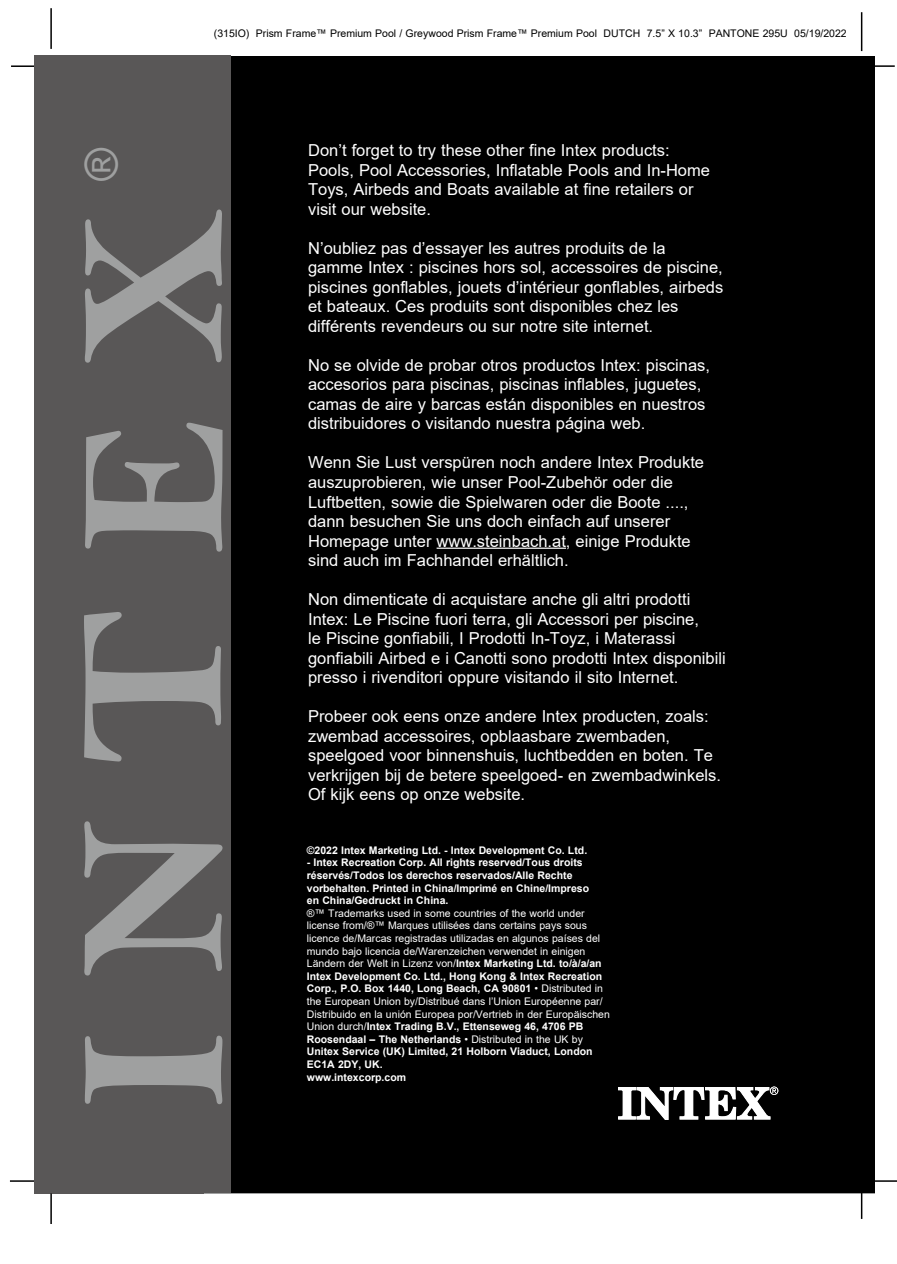
<style>
.page{position:relative;width:897px;height:1264px;background:#fff}
.page>*{position:absolute;margin:0;border:0;box-sizing:border-box;transform-origin:0 0}
.t1{font:210px "Bell MT Bold";letter-spacing:.25em;color:#9fa0a0}
.t2{font:45px "Arial";color:#9fa0a0}
.t3{font:16.5px/19.5px "Arial";color:#fff}
.t4{font:10.5px/12.6px "Arial";color:#fff}
.t5{font:700 10.5px/12.6px "Arial";color:#fff}
.t6{font:10.5px "Arial";color:#000}
.s1{font-weight:700}
</style>
<div class="page">
<hr style="left:863px;top:65px;width:31px;height:2px;background:#000">
<hr style="left:50px;top:8px;width:2px;height:41px;background:#000">
<hr style="left:860px;top:12px;width:2px;height:39px;background:#000">
<hr style="left:865px;top:1180px;width:31px;height:1px;background:#000">
<hr style="left:860px;top:1189px;width:2px;height:30px;background:#000">
<hr style="left:50px;top:1193px;width:2px;height:31px;background:#000">
<hr style="left:10px;top:1180px;width:31px;height:1px;background:#000">
<hr style="left:11px;top:65px;width:31px;height:2px;background:#000">
<div style="left:203px;top:56px;width:672px;height:1136px;background:#000"></div>
<div style="left:34px;top:55px;width:196px;height:1137px;background:#595757"></div>
<hr style="left:436px;top:547px;width:130px;height:2px;background:#fff">
<svg style="left:618px;top:1086px;width:160px;height:33px"></svg>
<p class="t6" style="left:214px;top:26px;width:634px">(315IO) Prism Frame™ Premium Pool / Greywood Prism Frame™ Premium Pool DUTCH 7.5” X 10.3” PANTONE 295U 05/19/2022</p>
<h2 class="t2" style="left:70px;top:181px;width:35px;rotate:-90deg">®</h2>
<h1 class="t1" style="left:29px;top:1111px;width:905px;rotate:-90deg">INTEX</h1>
<p class="t3" style="left:308px;top:141px;width:403px">Don’t forget to try these other fine Intex products:<br>Pools, Pool Accessories, Inflatable Pools and In-Home Toys, Airbeds and Boats available at fine retailers or visit our website.</p>
<p class="t3" style="left:308px;top:238px;width:417px">N’oubliez pas d’essayer les autres produits de la gamme Intex : piscines hors sol, accessoires de piscine, piscines gonflables, jouets d’intérieur gonflables, airbeds et bateaux. Ces produits sont disponibles chez les différents revendeurs ou sur notre site internet.</p>
<p class="t3" style="left:308px;top:355px;width:403px">No se olvide de probar otros productos Intex: piscinas, accesorios para piscinas, piscinas inflables, juguetes, camas de aire y barcas están disponibles en nuestros distribuidores o visitando nuestra página web.</p>
<p class="t3" style="left:308px;top:453px;width:397px">Wenn Sie Lust verspüren noch andere Intex Produkte auszuprobieren, wie unser Pool-Zubehör oder die Luftbetten, sowie die Spielwaren oder die Boote ...., dann besuchen Sie uns doch einfach auf unserer Homepage unter www.steinbach.at, einige Produkte sind auch im Fachhandel erhältlich.</p>
<p class="t3" style="left:308px;top:589px;width:419px">Non dimenticate di acquistare anche gli altri prodotti Intex: Le Piscine fuori terra, gli Accessori per piscine,<br>le Piscine gonfiabili, I Prodotti In-Toyz, i Materassi gonfiabili Airbed e i Canotti sono prodotti Intex disponibili presso i rivenditori oppure visitando il sito Internet.</p>
<p class="t3" style="left:308px;top:706px;width:414px">Probeer ook eens onze andere Intex producten, zoals: zwembad accessoires, opblaasbare zwembaden, speelgoed voor binnenshuis, luchtbedden en boten. Te verkrijgen bij de betere speelgoed- en zwembadwinkels.<br>Of kijk eens op onze website.</p>
<p class="t5" style="left:307px;top:844px;width:282px">©2022 Intex Marketing Ltd. - Intex Development Co. Ltd.</p>
<p class="t5" style="left:307px;top:856px;width:284px">- Intex Recreation Corp. All rights reserved/Tous droits réservés/Todos los derechos reservados/Alle Rechte vorbehalten. Printed in China/Imprimé en Chine/Impreso en China/Gedruckt in China.</p>
<p class="t4" style="left:307px;top:906px;width:304px">®™ Trademarks used in some countries of the world under license from/®™ Marques utilisées dans certains pays sous licence de/Marcas registradas utilizadas en algunos países del mundo bajo licencia de/Warenzeichen verwendet in einigen Ländern der Welt in Lizenz von/<span class="s1">Intex Marketing Ltd. to/à/a/an Intex Development Co. Ltd., Hong Kong &amp; Intex Recreation Corp., P.O. Box 1440, Long Beach, CA 90801</span> • Distributed in the European Union by/Distribué dans l’Union Européenne par/ Distribuido en la unión Europea por/Vertrieb in der Europäischen Union durch/<span class="s1">Intex Trading B.V., Ettenseweg 46, 4706 PB Roosendaal – The Netherlands</span> • Distributed in the UK by <span class="s1">Unitex Service (UK) Limited, 21 Holborn Viaduct, London EC1A 2DY, UK.<br>www.intexcorp.com</span></p>
</div>
